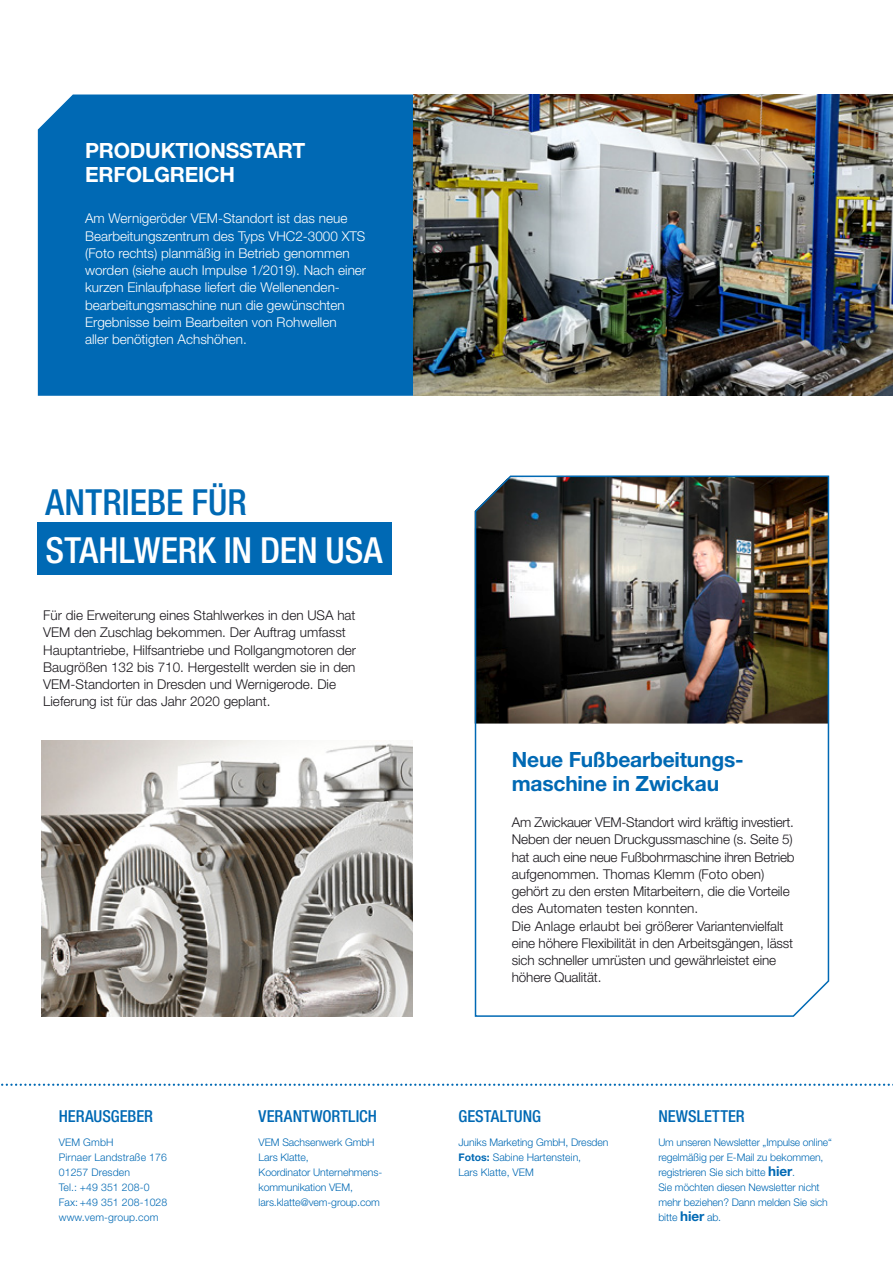
<style>
.page{position:relative;width:893px;height:1263px;background:#fff}
.page>*{position:absolute;margin:0;border:0;box-sizing:border-box;transform-origin:0 0}
.t1{font:500 condensed 36px "Helvetica Neue";color:#fff}
.t2{font:500 condensed 36px "Helvetica Neue";color:#0069b4}
.t3{font:700 21px/24px "Helvetica Neue";letter-spacing:-.01em;color:#0069b4}
.t4{font:700 21px/24px "Helvetica Neue";letter-spacing:-.01em;color:#fff}
.t5{font:500 condensed 16.5px "Helvetica Neue";color:#0069b4}
.t6{font:300 13.5px/17.2px "Helvetica Neue";color:#1a171c}
.t7{font:300 13.5px/17.2px "Helvetica Neue";color:#fff}
.t8{font:300 10.5px/15px "Helvetica Neue";letter-spacing:-.01em;color:#0069b4}
.t9{font:300 10.5px/15px "Helvetica Neue";letter-spacing:.01em;color:#0069b4}
.s1{font-weight:700}
.s2{font-weight:700;font-size:13.5px}
</style>
<div class="page">
<svg style="left:1px;top:1083px;width:892px;height:3px"></svg>
<div style="left:38px;top:95px;width:376px;height:301px;background:#0069b4"></div>
<img style="left:414px;top:95px;width:479px;height:301px">
<div style="left:38px;top:522px;width:354px;height:52px;background:#0069b4"></div>
<img style="left:42px;top:741px;width:371px;height:276px">
<img style="left:474px;top:475px;width:356px;height:542px">
<h2 class="t4" style="left:85px;top:138px;width:222px">PRODUKTIONSSTART<br>ERFOLGREICH</h2>
<p class="t7" style="left:85px;top:209px;width:283px">Am Wernigeröder VEM-Standort ist das neue Bearbeitungszentrum des Typs VHC2-3000 XTS (Foto rechts) planmäßig in Betrieb genommen worden (siehe auch Impulse 1/2019). Nach einer kurzen Einlaufphase liefert die Wellenenden&shy;bearbeitungsmaschine nun die gewünschten Ergebnisse beim Bearbeiten von Rohwellen<br>aller benötigten Achshöhen.</p>
<h1 class="t2" style="left:45px;top:481px;width:203px">ANTRIEBE FÜR</h1>
<h1 class="t1" style="left:45px;top:529px;width:338px">STAHLWERK IN DEN USA</h1>
<p class="t6" style="left:43px;top:606px;width:314px">Für die Erweiterung eines Stahlwerkes in den USA hat VEM den Zuschlag bekommen. Der Auftrag umfasst Hauptantriebe, Hilfsantriebe und Rollgangmotoren der Baugrößen 132 bis 710. Hergestellt werden sie in den VEM-Standorten in Dresden und Wernigerode. Die Lieferung ist für das Jahr 2020 geplant.</p>
<p class="t5" style="left:59px;top:1106px;width:96px">HERAUSGEBER</p>
<p class="t9" style="left:59px;top:1134px;width:110px">VEM GmbH<br>Pirnaer Landstraße 176<br>01257 Dresden<br>Tel.: +49 351 208-0<br>Fax: +49 351 208-1028 www.vem-group.com</p>
<p class="t5" style="left:259px;top:1106px;width:120px">VERANTWORTLICH</p>
<p class="t8" style="left:259px;top:1134px;width:125px">VEM Sachsenwerk GmbH<br>Lars Klatte,<br>Koordinator Unternehmens&shy;kommunikation VEM, lars.klatte@vem-group.com</p>
<h2 class="t3" style="left:512px;top:747px;width:233px">Neue Fußbearbeitungs&shy;maschine in Zwickau</h2>
<p class="t6" style="left:512px;top:813px;width:284px">Am Zwickauer VEM-Standort wird kräftig investiert.<br>Neben der neuen Druckgussmaschine (s. Seite 5) hat auch eine neue Fußbohrmaschine ihren Betrieb aufgenommen. Thomas Klemm (Foto oben) gehört zu den ersten Mitarbeitern, die die Vorteile des Automaten testen konnten.<br>Die Anlage erlaubt bei größerer Variantenvielfalt eine höhere Flexibilität in den Arbeitsgängen, lässt sich schneller umrüsten und gewährleistet eine höhere Qualität.</p>
<p class="t5" style="left:458px;top:1106px;width:84px">GESTALTUNG</p>
<p class="t8" style="left:458px;top:1134px;width:152px">Juniks Marketing GmbH, Dresden<br><span class="s1">Fotos:</span> Sabine Hartenstein,<br>Lars Klatte, VEM</p>
<p class="t5" style="left:658px;top:1106px;width:88px">NEWSLETTER</p>
<p class="t8" style="left:658px;top:1134px;width:175px">Um unseren Newsletter „Impulse online“ regelmäßig per E-Mail zu bekommen, registrieren Sie sich bitte <span class="s2">hier</span>.<br>Sie möchten diesen Newsletter nicht mehr beziehen? Dann melden Sie sich bitte <span class="s2">hier</span> ab.</p>
</div>
